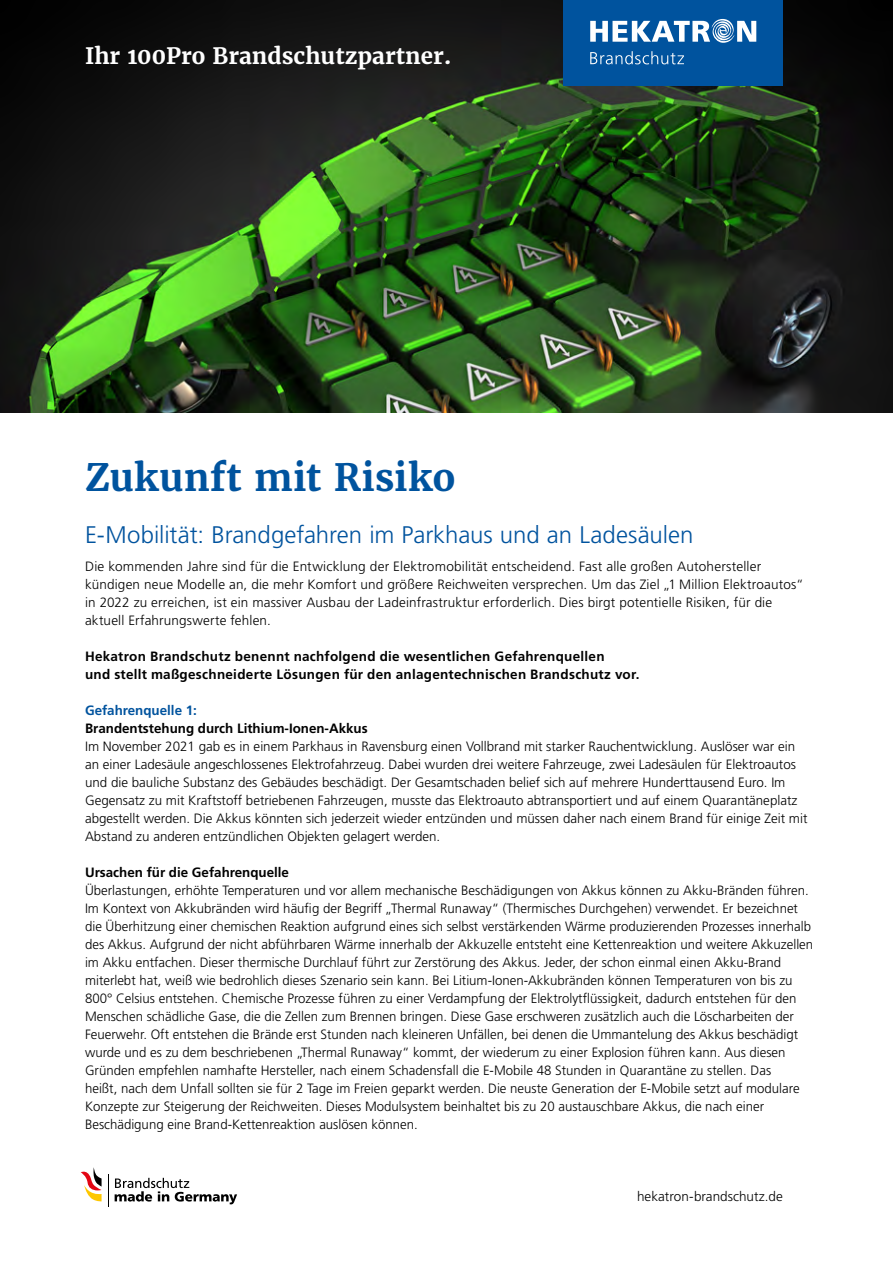
<style>
.page{position:relative;width:893px;height:1263px;background:#fff}
.page>*{position:absolute;margin:0;border:0;box-sizing:border-box;transform-origin:0 0}
.t1{font:700 37.5px "Merriweather";letter-spacing:.005em;color:#00539e}
.t2{font:300 24px "Frutiger LT Pro";letter-spacing:-.005em;color:#00539e}
.t3{font:700 22.5px "Merriweather";color:#fff}
.t4{font:300 13.5px/18px "Frutiger LT Pro";color:#000}
.t5{font:700 13.5px/18px "Frutiger LT Pro";letter-spacing:.015em;color:#000}
.t6{font:700 13.5px "Frutiger LT Pro";color:#00539e}
</style>
<div class="page">
<img style="left:0;top:0;width:893px;height:412px">
<hr style="left:108px;top:1174px;width:1px;height:32px;background:#000">
<svg style="left:81px;top:1167px;width:21px;height:34px"></svg>
<svg style="left:115px;top:1178px;width:122px;height:26px"></svg>
<div style="left:564px;top:0;width:219px;height:85px;background:#00539e"></div>
<svg style="left:590px;top:19px;width:166px;height:24px"></svg>
<svg style="left:590px;top:51px;width:94px;height:13px"></svg>
<h3 class="t3" style="left:85px;top:41px;width:368px">Ihr 100Pro Brandschutzpartner.</h3>
<h1 class="t1" style="left:85px;top:453px;width:372px">Zukunft mit Risiko</h1>
<h2 class="t2" style="left:85px;top:521px;width:610px">E-Mobilität: Brandgefahren im Parkhaus und an Ladesäulen</h2>
<p class="t4" style="left:85px;top:557px;width:720px">Die kommenden Jahre sind für die Entwicklung der Elektromobilität entscheidend. Fast alle großen Autohersteller kündigen neue Modelle an, die mehr Komfort und größere Reichweiten versprechen. Um das Ziel „1 Million Elektroautos“ in 2022 zu erreichen, ist ein massiver Ausbau der Ladeinfrastruktur erforderlich. Dies birgt potentielle Risiken, für die aktuell Erfahrungswerte fehlen.</p>
<p class="t5" style="left:85px;top:647px;width:556px">Hekatron Brandschutz benennt nachfolgend die wesentlichen Gefahrenquellen<br>und stellt maßgeschneiderte Lösungen für den anlagentechnischen Brandschutz vor.</p>
<p class="t6" style="left:85px;top:702px;width:113px">Gefahrenquelle 1:</p>
<p class="t5" style="left:85px;top:719px;width:284px">Brandentstehung durch Lithium-Ionen-Akkus</p>
<p class="t4" style="left:85px;top:737px;width:724px">Im November 2021 gab es in einem Parkhaus in Ravensburg einen Vollbrand mit starker Rauchentwicklung. Auslöser war ein an einer Ladesäule angeschlossenes Elektrofahrzeug. Dabei wurden drei weitere Fahrzeuge, zwei Ladesäulen für Elektroautos und die bauliche Substanz des Gebäudes beschädigt. Der Gesamtschaden belief sich auf mehrere Hunderttausend Euro. Im Gegensatz zu mit Kraftstoff betriebenen Fahrzeugen, musste das Elektroauto abtransportiert und auf einem Quarantäneplatz abgestellt werden. Die Akkus könnten sich jederzeit wieder entzünden und müssen daher nach einem Brand für einige Zeit mit Abstand zu anderen entzündlichen Objekten gelagert werden.</p>
<p class="t5" style="left:85px;top:863px;width:205px">Ursachen für die Gefahrenquelle</p>
<p class="t4" style="left:85px;top:881px;width:730px">Überlastungen, erhöhte Temperaturen und vor allem mechanische Beschädigungen von Akkus können zu Akku-Bränden führen.<br>Im Kontext von Akkubränden wird häufig der Begriff „Thermal Runaway“ (Thermisches Durchgehen) verwendet. Er bezeichnet die Überhitzung einer chemischen Reaktion aufgrund eines sich selbst verstärkenden Wärme produzierenden Prozesses innerhalb des Akkus. Aufgrund der nicht abführbaren Wärme innerhalb der Akkuzelle entsteht eine Kettenreaktion und weitere Akkuzellen im Akku entfachen. Dieser thermische Durchlauf führt zur Zerstörung des Akkus. Jeder, der schon einmal einen Akku-Brand miterlebt hat, weiß wie bedrohlich dieses Szenario sein kann. Bei Litium-Ionen-Akkubränden können Temperaturen von bis zu 800° Celsius entstehen. Chemische Prozesse führen zu einer Verdampfung der Elektrolytflüssigkeit, dadurch entstehen für den Menschen schädliche Gase, die die Zellen zum Brennen bringen. Diese Gase erschweren zusätzlich auch die Löscharbeiten der Feuerwehr. Oft entstehen die Brände erst Stunden nach kleineren Unfällen, bei denen die Ummantelung des Akkus beschädigt wurde und es zu dem beschriebenen „Thermal Runaway“ kommt, der wiederum zu einer Explosion führen kann. Aus diesen Gründen empfehlen namhafte Hersteller, nach einem Schadensfall die E-Mobile 48 Stunden in Quarantäne zu stellen. Das<br>heißt, nach dem Unfall sollten sie für 2 Tage im Freien geparkt werden. Die neuste Generation der E-Mobile setzt auf modulare Konzepte zur Steigerung der Reichweiten. Dieses Modulsystem beinhaltet bis zu 20 austauschbare Akkus, die nach einer Beschädigung eine Brand-Kettenreaktion auslösen können.</p>
<p class="t4" style="left:637px;top:1187px;width:147px">hekatron-brandschutz.de</p>
</div>
